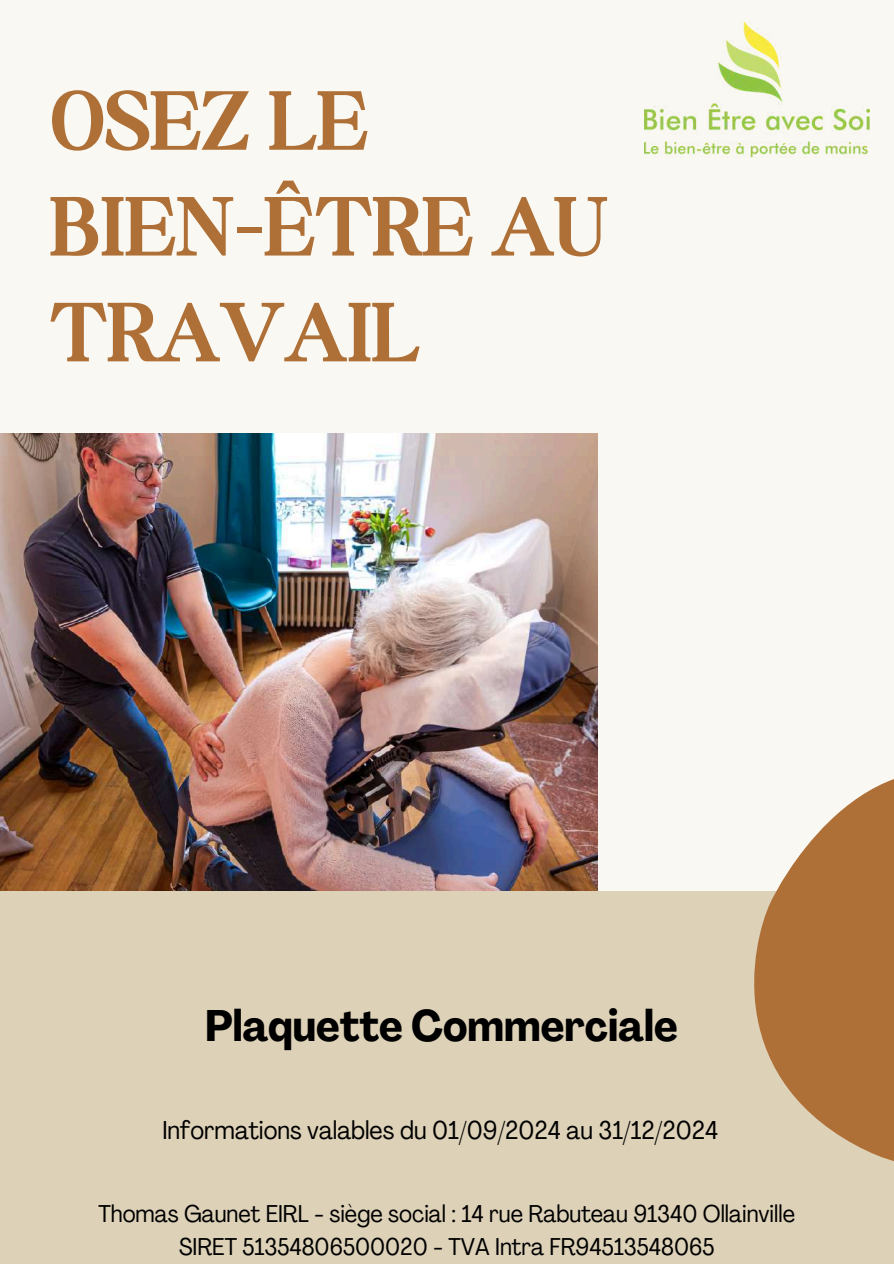
<style>
.page{position:relative;width:894px;height:1264px;background:#fff}
.page>*{position:absolute;margin:0;border:0;box-sizing:border-box;transform-origin:0 0}
.t1{font:700 90px/105.8px "Boston Angel";color:#af7037}
.t2{font:700 condensed 43.5px "Agrandir";color:#000}
.t3{font:condensed 25.5px "Agrandir";color:#000}
.t4{font:condensed 24px/32.7px "Agrandir";color:#000;text-align:center}
</style>
<div class="page">
<div style="left:0;top:0;width:893px;height:1263px;background:#faf8f2"></div>
<img style="left:0;top:433px;width:597px;height:457px">
<div style="left:0;top:890px;width:893px;height:373px;background:#ddd1b8"></div>
<svg style="left:672px;top:779px;width:221px;height:382px"></svg>
<img style="left:644px;top:21px;width:225px;height:136px">
<h1 class="t1" style="left:50px;top:68px;width:559px">OSEZ LE<br>BIEN-ÊTRE AU<br>TRAVAIL</h1>
<h2 class="t2" style="left:205px;top:1008px;width:474px">Plaquette Commerciale</h2>
<p class="t3" style="left:162px;top:1119px;width:557px">Informations valables du 01/09/2024 au 31/12/2024</p>
<p class="t4" style="left:98px;top:1199px;width:698px">Thomas Gaunet EIRL - siège social : 14 rue Rabuteau 91340 Ollainville<br>SIRET 51354806500020 - TVA Intra FR94513548065</p>
</div>
